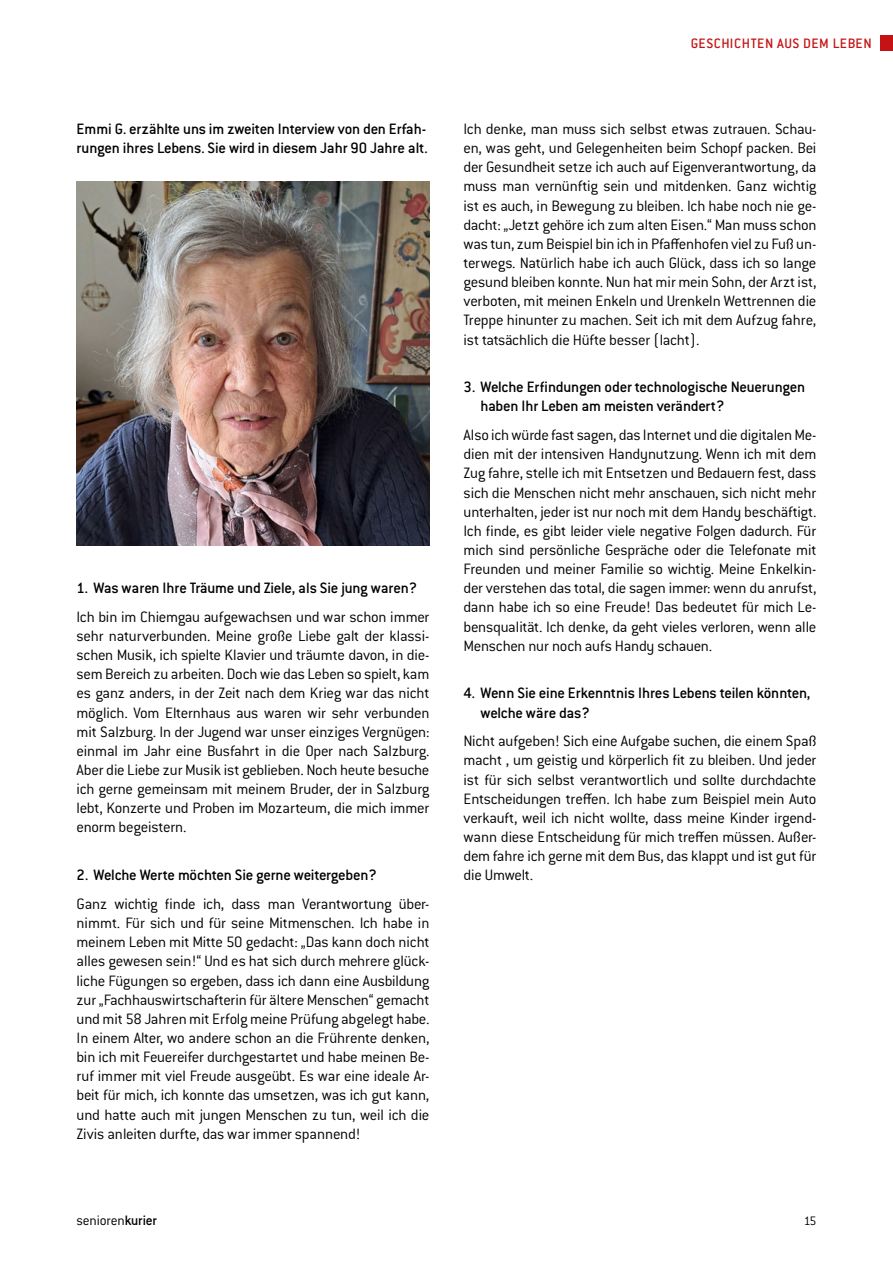
<style>
.page{position:relative;width:893px;height:1263px;background:#fff}
.page>*{position:absolute;margin:0;border:0;box-sizing:border-box;transform-origin:0 0}
.Fließtext{font:300 16.5px/19.2px "Conduit ITC Pro";letter-spacing:-.015em;color:#000;text-align:justify}
.Fließtext-2{font:500 16.5px/19.2px "Conduit ITC Pro";letter-spacing:-.015em;color:#000}
.Kapitelmarkierung{font:500 15px "Conduit ITC Pro";letter-spacing:.04em;color:#c51315}
.t1{font:300 15px "Conduit ITC Pro";letter-spacing:-.015em;color:#000}
.t2{font:300 13.5px "Conduit ITC Pro";color:#000}
.s1{font-weight:500}
</style>
<div class="page">
<img style="left:77px;top:182px;width:352px;height:363px">
<div style="left:880px;top:35px;width:13px;height:16px;background:#c51315"></div>
<p class="Fließtext-2" style="left:77px;top:119px;width:353px">Emmi G. erzählte uns im zweiten Interview von den Erfah&shy;rungen ihres Lebens. Sie wird in diesem Jahr 90 Jahre alt.</p>
<p class="Fließtext-2" style="left:77px;top:578px;width:342px">1. Was waren Ihre Träume und Ziele, als Sie jung waren?</p>
<p class="Fließtext" style="left:77px;top:607px;width:354px">Ich bin im Chiemgau aufgewachsen und war schon immer sehr naturverbunden. Meine große Liebe galt der klassi&shy;schen Musik, ich spielte Klavier und träumte davon, in die&shy;sem Bereich zu arbeiten. Doch wie das Leben so spielt, kam es ganz anders, in der Zeit nach dem Krieg war das nicht möglich. Vom Elternhaus aus waren wir sehr verbunden mit Salzburg. In der Jugend war unser einziges Vergnügen: einmal im Jahr eine Busfahrt in die Oper nach Salzburg.<br>Aber die Liebe zur Musik ist geblieben. Noch heute besuche ich gerne gemeinsam mit meinem Bruder, der in Salzburg lebt, Konzerte und Proben im Mozarteum, die mich immer enorm begeistern.</p>
<p class="Fließtext-2" style="left:77px;top:865px;width:302px">2. Welche Werte möchten Sie gerne weitergeben?</p>
<p class="Fließtext" style="left:77px;top:894px;width:354px">Ganz wichtig finde ich, dass man Verantwortung über&shy;nimmt. Für sich und für seine Mitmenschen. Ich habe in meinem Leben mit Mitte 50 gedacht: „Das kann doch nicht alles gewesen sein!“ Und es hat sich durch mehrere glück&shy;liche Fügungen so ergeben, dass ich dann eine Ausbildung zur „Fachhauswirtschafterin für ältere Menschen“ gemacht und mit 58 Jahren mit Erfolg meine Prüfung abgelegt habe.<br>In einem Alter, wo andere schon an die Frührente denken, bin ich mit Feuereifer durchgestartet und habe meinen Be&shy;ruf immer mit viel Freude ausgeübt. Es war eine ideale Ar&shy;beit für mich, ich konnte das umsetzen, was ich gut kann, und hatte auch mit jungen Menschen zu tun, weil ich die Zivis anleiten durfte, das war immer spannend!</p>
<p class="Kapitelmarkierung" style="left:691px;top:35px;width:182px">GESCHICHTEN AUS DEM LEBEN</p>
<p class="Fließtext" style="left:463px;top:119px;width:354px">Ich denke, man muss sich selbst etwas zutrauen. Schau&shy;en, was geht, und Gelegenheiten beim Schopf packen. Bei der Gesundheit setze ich auch auf Eigenverantwortung, da muss man vernünftig sein und mitdenken. Ganz wichtig ist es auch, in Bewegung zu bleiben. Ich habe noch nie ge&shy;dacht: „Jetzt gehöre ich zum alten Eisen.“ Man muss schon was tun, zum Beispiel bin ich in Pfaffenhofen viel zu Fuß un&shy;terwegs. Natürlich habe ich auch Glück, dass ich so lange gesund bleiben konnte. Nun hat mir mein Sohn, der Arzt ist, verboten, mit meinen Enkeln und Urenkeln Wettrennen die Treppe hinunter zu machen. Seit ich mit dem Aufzug fahre, ist tatsächlich die Hüfte besser (lacht).</p>
<p class="Fließtext-2" style="left:480px;top:377px;width:326px;text-indent:-17px">3. Welche Erfindungen oder technologische Neuerungen haben Ihr Leben am meisten verändert?</p>
<p class="Fließtext" style="left:463px;top:425px;width:354px">Also ich würde fast sagen, das Internet und die digitalen Me&shy;dien mit der intensiven Handynutzung. Wenn ich mit dem Zug fahre, stelle ich mit Entsetzen und Bedauern fest, dass sich die Menschen nicht mehr anschauen, sich nicht mehr unterhalten, jeder ist nur noch mit dem Handy beschäftigt.<br>Ich finde, es gibt leider viele negative Folgen dadurch. Für mich sind persönliche Gespräche oder die Telefonate mit Freunden und meiner Familie so wichtig. Meine Enkelkin&shy;der verstehen das total, die sagen immer: wenn du anrufst, dann habe ich so eine Freude! Das bedeutet für mich Le&shy;bensqualität. Ich denke, da geht vieles verloren, wenn alle Menschen nur noch aufs Handy schauen.</p>
<p class="Fließtext-2" style="left:480px;top:684px;width:332px;text-indent:-17px">4. Wenn Sie eine Erkenntnis Ihres Lebens teilen könnten, welche wäre das?</p>
<p class="Fließtext" style="left:463px;top:732px;width:354px">Nicht aufgeben! Sich eine Aufgabe suchen, die einem Spaß macht , um geistig und körperlich fit zu bleiben. Und jeder ist für sich selbst verantwortlich und sollte durchdachte Entscheidungen treffen. Ich habe zum Beispiel mein Auto verkauft, weil ich nicht wollte, dass meine Kinder irgend&shy;wann diese Entscheidung für mich treffen müssen. Außer&shy;dem fahre ich gerne mit dem Bus, das klappt und ist gut für die Umwelt.</p>
<p class="t1" style="left:77px;top:1212px;width:82px">senioren<span class="s1">kurier</span></p>
<p class="t2" style="left:804px;top:1213px;width:14px">15</p>
</div>
